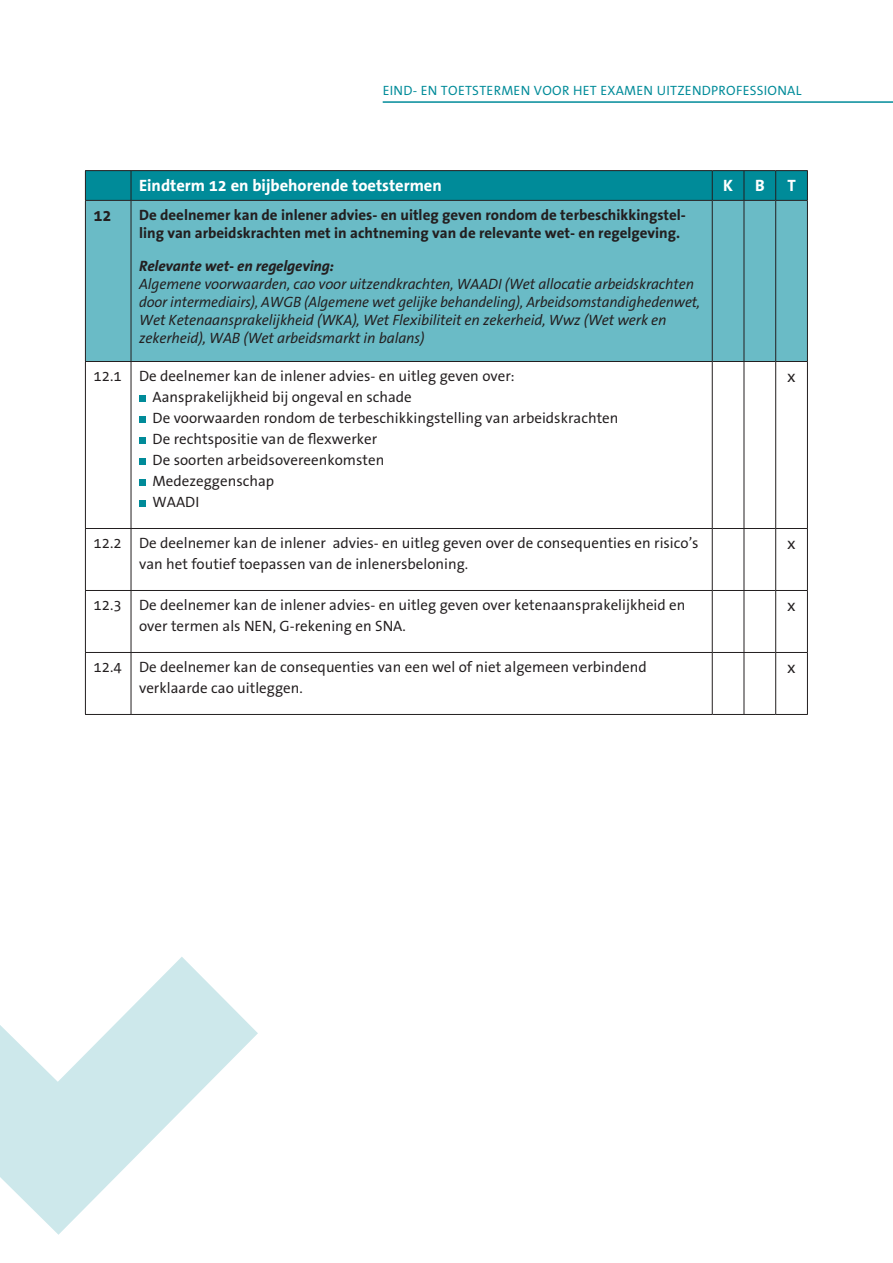
<style>
.page{position:relative;width:893px;height:1263px;background:#fff}
.page>*{position:absolute;margin:0;border:0;box-sizing:border-box;transform-origin:0 0}
.Standaard{font:700 16.5px "The Sans Office";color:#fff}
.Standaard-2{font:16.5px "The Sans Office";color:#231f20}
.Standaard-3{font:700 16.5px "The Sans Office";color:#231f20}
._0_PLAT{font:15px/21px "The Sans Office";color:#231f20}
.plat_cursief{font:italic 15px/18px "The Sans Office";letter-spacing:-.01em;color:#231f20}
._3_k3{font:700 15px/18px "The Sans Office";color:#231f20}
.plat_cursief-2{font:italic 700 15px "The Sans Office";letter-spacing:-.01em;color:#231f20}
.Standaard-4{font:15px "The Sans Office";color:#231f20}
.t1{font:13.5px "The Sans Office";letter-spacing:.02em;color:#008b99}
</style>
<div class="page">
<svg style="left:0;top:957px;width:258px;height:278px"></svg>
<div style="left:86px;top:201px;width:721px;height:160px;background:#6abbc6"></div>
<hr style="left:85px;top:170px;width:46px;height:1px;background:#231f20">
<hr style="left:131px;top:170px;width:581px;height:1px;background:#231f20">
<hr style="left:712px;top:170px;width:32px;height:1px;background:#231f20">
<hr style="left:744px;top:170px;width:32px;height:1px;background:#231f20">
<hr style="left:776px;top:170px;width:32px;height:1px;background:#231f20">
<svg style="left:85px;top:171px;width:723px;height:29px;background:#008996"></svg>
<hr style="left:85px;top:200px;width:46px;height:1px;background:#231f20">
<hr style="left:85px;top:201px;width:1px;height:160px;background:#231f20">
<hr style="left:131px;top:200px;width:581px;height:1px;background:#231f20">
<hr style="left:131px;top:201px;width:1px;height:160px;background:#231f20">
<hr style="left:712px;top:200px;width:32px;height:1px;background:#231f20">
<hr style="left:712px;top:201px;width:1px;height:160px;background:#231f20">
<hr style="left:744px;top:200px;width:32px;height:1px;background:#231f20">
<hr style="left:744px;top:201px;width:1px;height:160px;background:#231f20">
<hr style="left:776px;top:200px;width:32px;height:1px;background:#231f20">
<hr style="left:775px;top:201px;width:1px;height:160px;background:#231f20">
<hr style="left:807px;top:201px;width:1px;height:160px;background:#231f20">
<hr style="left:85px;top:361px;width:46px;height:1px;background:#231f20">
<hr style="left:85px;top:362px;width:1px;height:166px;background:#231f20">
<hr style="left:131px;top:361px;width:581px;height:1px;background:#231f20">
<hr style="left:131px;top:362px;width:1px;height:166px;background:#231f20">
<hr style="left:712px;top:361px;width:32px;height:1px;background:#231f20">
<hr style="left:712px;top:362px;width:1px;height:166px;background:#231f20">
<hr style="left:744px;top:361px;width:32px;height:1px;background:#231f20">
<hr style="left:744px;top:362px;width:1px;height:166px;background:#231f20">
<hr style="left:776px;top:361px;width:32px;height:1px;background:#231f20">
<hr style="left:775px;top:362px;width:1px;height:166px;background:#231f20">
<hr style="left:807px;top:362px;width:1px;height:166px;background:#231f20">
<hr style="left:85px;top:528px;width:46px;height:1px;background:#231f20">
<hr style="left:85px;top:529px;width:1px;height:61px;background:#231f20">
<hr style="left:131px;top:528px;width:581px;height:1px;background:#231f20">
<hr style="left:131px;top:529px;width:1px;height:61px;background:#231f20">
<hr style="left:712px;top:528px;width:32px;height:1px;background:#231f20">
<hr style="left:712px;top:529px;width:1px;height:61px;background:#231f20">
<hr style="left:744px;top:528px;width:32px;height:1px;background:#231f20">
<hr style="left:744px;top:529px;width:1px;height:61px;background:#231f20">
<hr style="left:776px;top:528px;width:32px;height:1px;background:#231f20">
<hr style="left:775px;top:529px;width:1px;height:61px;background:#231f20">
<hr style="left:807px;top:529px;width:1px;height:61px;background:#231f20">
<hr style="left:85px;top:590px;width:46px;height:1px;background:#231f20">
<hr style="left:85px;top:591px;width:1px;height:61px;background:#231f20">
<hr style="left:131px;top:590px;width:581px;height:1px;background:#231f20">
<hr style="left:131px;top:591px;width:1px;height:61px;background:#231f20">
<hr style="left:712px;top:590px;width:32px;height:1px;background:#231f20">
<hr style="left:712px;top:591px;width:1px;height:61px;background:#231f20">
<hr style="left:744px;top:590px;width:32px;height:1px;background:#231f20">
<hr style="left:744px;top:591px;width:1px;height:61px;background:#231f20">
<hr style="left:776px;top:590px;width:32px;height:1px;background:#231f20">
<hr style="left:775px;top:591px;width:1px;height:61px;background:#231f20">
<hr style="left:807px;top:591px;width:1px;height:61px;background:#231f20">
<hr style="left:85px;top:652px;width:46px;height:1px;background:#231f20">
<hr style="left:85px;top:653px;width:1px;height:61px;background:#231f20">
<hr style="left:131px;top:652px;width:581px;height:1px;background:#231f20">
<hr style="left:131px;top:653px;width:1px;height:61px;background:#231f20">
<hr style="left:712px;top:652px;width:32px;height:1px;background:#231f20">
<hr style="left:712px;top:653px;width:1px;height:61px;background:#231f20">
<hr style="left:744px;top:652px;width:32px;height:1px;background:#231f20">
<hr style="left:744px;top:653px;width:1px;height:61px;background:#231f20">
<hr style="left:776px;top:652px;width:32px;height:1px;background:#231f20">
<hr style="left:775px;top:653px;width:1px;height:61px;background:#231f20">
<hr style="left:807px;top:653px;width:1px;height:61px;background:#231f20">
<hr style="left:85px;top:714px;width:46px;height:1px;background:#231f20">
<hr style="left:131px;top:714px;width:581px;height:1px;background:#231f20">
<hr style="left:712px;top:714px;width:32px;height:1px;background:#231f20">
<hr style="left:744px;top:714px;width:32px;height:1px;background:#231f20">
<hr style="left:776px;top:714px;width:32px;height:1px;background:#231f20">
<div style="left:139px;top:395px;width:7px;height:7px;background:#008b99"></div>
<div style="left:139px;top:416px;width:7px;height:7px;background:#008b99"></div>
<div style="left:139px;top:437px;width:7px;height:7px;background:#008b99"></div>
<div style="left:139px;top:458px;width:7px;height:7px;background:#008b99"></div>
<div style="left:139px;top:479px;width:7px;height:7px;background:#008b99"></div>
<div style="left:139px;top:500px;width:7px;height:7px;background:#008b99"></div>
<hr style="left:383px;top:101px;width:510px;height:2px;background:#008b99">
<p class="t1" style="left:383px;top:84px;width:420px">EIND- EN TOETSTERMEN VOOR HET EXAMEN UITZENDPROFESSIONAL</p>
<p class="Standaard" style="left:139px;top:177px;width:304px">Eindterm 12 en bijbehorende toetstermen</p>
<p class="Standaard" style="left:723px;top:177px;width:11px">K</p>
<p class="Standaard" style="left:755px;top:177px;width:11px">B</p>
<p class="Standaard" style="left:787px;top:177px;width:10px">T</p>
<p class="Standaard-3" style="left:94px;top:207px;width:20px">12</p>
<p class="_3_k3" style="left:139px;top:206px;width:548px">De deelnemer kan de inlener advies- en uitleg geven rondom de terbeschikkingstel&shy;ling van arbeidskrachten met in achtneming van de relevante wet- en regelgeving.</p>
<p class="plat_cursief-2" style="left:139px;top:258px;width:196px">Relevante wet- en regelgeving:</p>
<p class="plat_cursief" style="left:139px;top:276px;width:563px">Algemene voorwaarden, cao voor uitzendkrachten, WAADI (Wet allocatie arbeidskrachten door intermediairs), AWGB (Algemene wet gelijke behandeling), Arbeidsomstandighedenwet, Wet Ketenaansprakelijkheid (WKA), Wet Flexibiliteit en zekerheid, Wwz (Wet werk en zekerheid), WAB (Wet arbeidsmarkt in balans)</p>
<p class="Standaard-4" style="left:94px;top:368px;width:30px">12.1</p>
<p class="_0_PLAT" style="left:139px;top:366px;width:377px">De deelnemer kan de inlener advies- en uitleg geven over:</p>
<p class="_0_PLAT" style="left:153px;top:387px;width:261px">Aansprakelijkheid bij ongeval en schade</p>
<p class="_0_PLAT" style="left:153px;top:408px;width:467px">De voorwaarden rondom de terbeschikkingstelling van arbeidskrachten</p>
<p class="_0_PLAT" style="left:153px;top:429px;width:226px">De rechtspositie van de flexwerker</p>
<p class="_0_PLAT" style="left:153px;top:450px;width:233px">De soorten arbeidsovereenkomsten</p>
<p class="_0_PLAT" style="left:153px;top:471px;width:123px">Medezeggenschap</p>
<p class="_0_PLAT" style="left:153px;top:492px;width:48px">WAADI</p>
<p class="Standaard-2" style="left:787px;top:368px;width:10px">x</p>
<p class="Standaard-4" style="left:94px;top:535px;width:30px">12.2</p>
<p class="_0_PLAT" style="left:139px;top:533px;width:561px">De deelnemer kan de inlener advies- en uitleg geven over de consequenties en risico’s van het foutief toepassen van de inlenersbeloning.</p>
<p class="Standaard-2" style="left:787px;top:535px;width:10px">x</p>
<p class="Standaard-4" style="left:94px;top:597px;width:30px">12.3</p>
<p class="_0_PLAT" style="left:139px;top:595px;width:548px">De deelnemer kan de inlener advies- en uitleg geven over ketenaansprakelijkheid en over termen als NEN, G-rekening en SNA.</p>
<p class="Standaard-2" style="left:787px;top:597px;width:10px">x</p>
<p class="Standaard-4" style="left:94px;top:659px;width:30px">12.4</p>
<p class="_0_PLAT" style="left:139px;top:657px;width:509px">De deelnemer kan de consequenties van een wel of niet algemeen verbindend verklaarde cao uitleggen.</p>
<p class="Standaard-2" style="left:787px;top:659px;width:10px">x</p>
</div>
